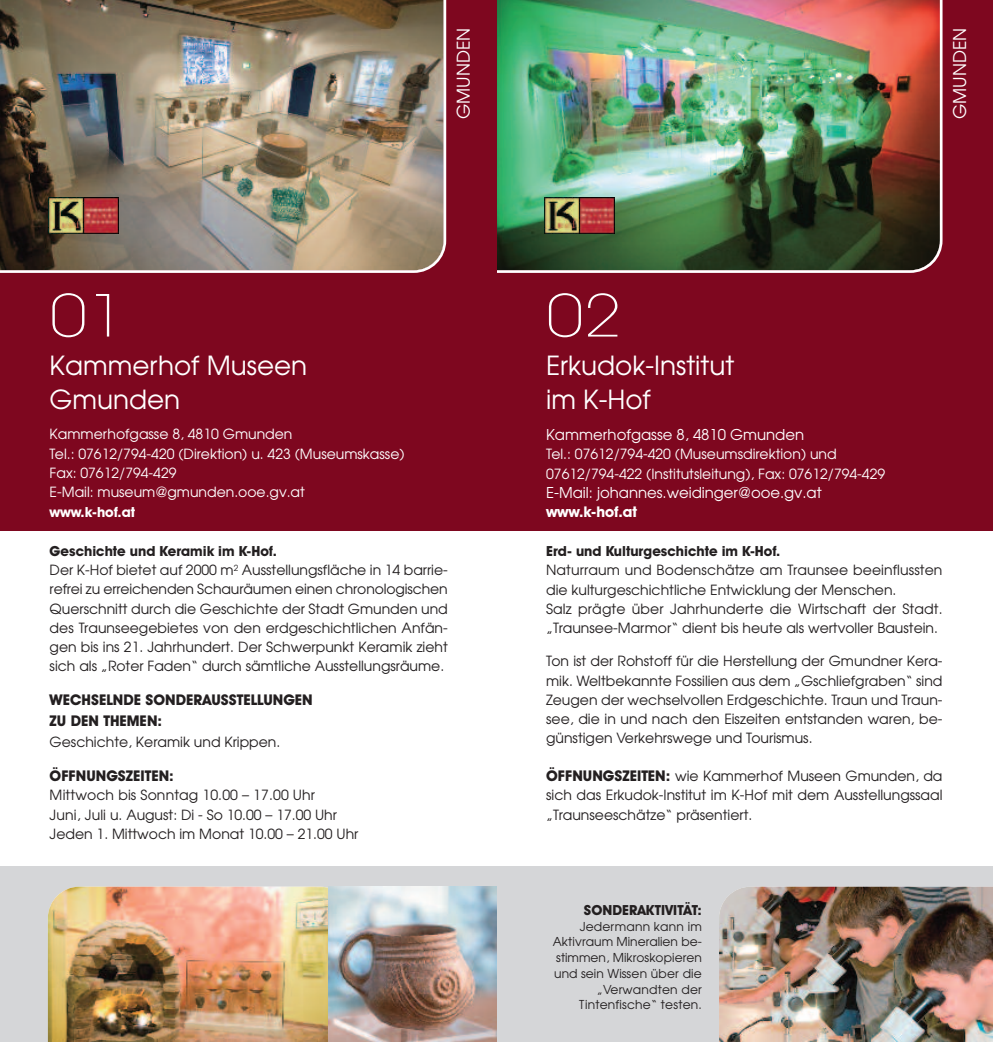
<style>
.page{position:relative;width:993px;height:1042px;background:#fff}
.page>*{position:absolute;margin:0;border:0;box-sizing:border-box;transform-origin:0 0}
.t1{font:200 59.85px "Avant Garde IT Cby BT";color:#fff;scale:1.11 1}
.t2{font:26.25px/33.2px "Avant Garde";color:#fff}
.t3{font:17.5px "Avant Garde";color:#fff}
.t4{font:14.88px "Avant Garde";color:#fff}
.t5{font:700 14.88px/21px "Avant Garde IT Cby BT";color:#231f20}
.t6{font:700 14.88px "Avant Garde IT Cby BT";color:#fff}
.t7{font:14px/19.2px "Avant Garde";color:#231f20;text-align:justify}
.t8{font:14px/19.2px "Avant Garde";color:#fff}
.t9{font:700 14px "Avant Garde IT Cby BT";color:#231f20}
.t10{font:700 14px "Avant Garde IT Cby BT";color:#fff}
.t11{font:12.25px/15.8px "Avant Garde";letter-spacing:.015em;color:#231f20;text-align:right}
.s1{font-family:"Avant Garde IT Cby BT";font-weight:700;font-size:14.88px}
</style>
<div class="page">
<div style="left:0;top:866px;width:992px;height:176px;background:#d5d6d8"></div>
<div style="left:0;top:0;width:992px;height:531px;background:#7e071f"></div>
<img style="left:497px;top:0;width:445px;height:273px">
<img style="left:0;top:0;width:446px;height:273px">
<img style="left:48px;top:886px;width:281px;height:156px">
<img style="left:48px;top:197px;width:70px;height:36px">
<img style="left:545px;top:197px;width:69px;height:36px">
<img style="left:329px;top:886px;width:167px;height:156px">
<img style="left:719px;top:886px;width:273px;height:156px">
<p class="t3" style="left:453px;top:119px;width:93px;rotate:-90deg">GMUNDEN</p>
<p class="t3" style="left:949px;top:119px;width:93px;rotate:-90deg">GMUNDEN</p>
<h1 class="t1" style="left:50px;top:294px;width:69px">01</h1>
<h2 class="t2" style="left:50px;top:350px;width:259px">Kammerhof Museen<br>Gmunden</h2>
<p class="t8" style="left:50px;top:425px;width:356px">Kammerhofgasse 8, 4810 Gmunden<br>Tel.: 07612/794-420 (Direktion) u. 423 (Museumskasse)<br>Fax: 07612/794-429<br>E-Mail: museum@gmunden.ooe.gv.at</p>
<p class="t10" style="left:50px;top:506px;width:87px">www.k-hof.at</p>
<p class="t9" style="left:50px;top:546px;width:229px">Geschichte und Keramik im K-Hof.</p>
<p class="t7" style="left:50px;top:560px;width:399px">Der K-Hof bietet auf 2000 m<sup>2</sup> Ausstellungsfläche in 14 barrie&shy;refrei zu erreichenden Schauräumen einen chronologischen Querschnitt durch die Geschichte der Stadt Gmunden und des Traunseegebietes von den erdgeschichtlichen Anfän&shy;gen bis ins 21. Jahrhundert. Der Schwerpunkt Keramik zieht sich als „Roter Faden“ durch sämtliche Ausstellungsräume.</p>
<p class="t5" style="left:50px;top:691px;width:264px">WECHSELNDE SONDERAUSSTELLUNGEN<br>ZU DEN THEMEN:</p>
<p class="t7" style="left:50px;top:733px;width:232px">Geschichte, Keramik und Krippen.</p>
<p class="t5" style="left:50px;top:766px;width:126px">ÖFFNUNGSZEITEN:</p>
<p class="t7" style="left:50px;top:786px;width:310px;text-align:left">Mittwoch bis Sonntag 10.00 – 17.00 Uhr<br>Juni, Juli u. August: Di - So 10.00 – 17.00 Uhr<br>Jeden 1. Mittwoch im Monat 10.00 – 21.00 Uhr</p>
<h1 class="t1" style="left:546px;top:294px;width:69px">02</h1>
<h2 class="t2" style="left:546px;top:350px;width:190px">Erkudok-Institut im K-Hof</h2>
<p class="t4" style="left:546px;top:426px;width:259px">Kammerhofgasse 8, 4810 Gmunden</p>
<p class="t8" style="left:546px;top:445px;width:340px">Tel.: 07612/794-420 (Museumsdirektion) und<br>07612/794-422 (Institutsleitung), Fax: 07612/794-429</p>
<p class="t4" style="left:546px;top:484px;width:277px">E-Mail: johannes.weidinger@ooe.gv.at</p>
<p class="t6" style="left:546px;top:506px;width:92px">www.k-hof.at</p>
<p class="t9" style="left:546px;top:546px;width:236px">Erd- und Kulturgeschichte im K-Hof.</p>
<p class="t7" style="left:546px;top:561px;width:398px;text-align:left">Naturraum und Bodenschätze am Traunsee beeinflussten die kulturgeschichtliche Entwicklung der Menschen.<br>Salz prägte über Jahrhunderte die Wirtschaft der Stadt. „Traunsee-Marmor“ dient bis heute als wertvoller Baustein.</p>
<p class="t7" style="left:546px;top:652px;width:398px">Ton ist der Rohstoff für die Herstellung der Gmundner Kera&shy;mik. Weltbekannte Fossilien aus dem „Gschliefgraben“ sind Zeugen der wechselvollen Erdgeschichte. Traun und Traun&shy;see, die in und nach den Eiszeiten entstanden waren, be&shy;günstigen Verkehrswege und Tourismus.</p>
<p class="t7" style="left:546px;top:766px;width:398px"><span class="s1">ÖFFNUNGSZEITEN:</span> wie Kammerhof Museen Gmunden, da sich das Erkudok-Institut im K-Hof mit dem Ausstellungssaal „Traunseeschätze“ präsentiert.</p>
<p class="t9" style="left:583px;top:905px;width:119px">SONDERAKTIVITÄT:</p>
<p class="t11" style="left:552px;top:918px;width:151px">Jedermann kann im<br>Aktivraum Mineralien be&shy;stimmen, Mikroskopieren und sein Wissen über die „Verwandten der<br>Tintenfische“ testen.</p>
</div>
